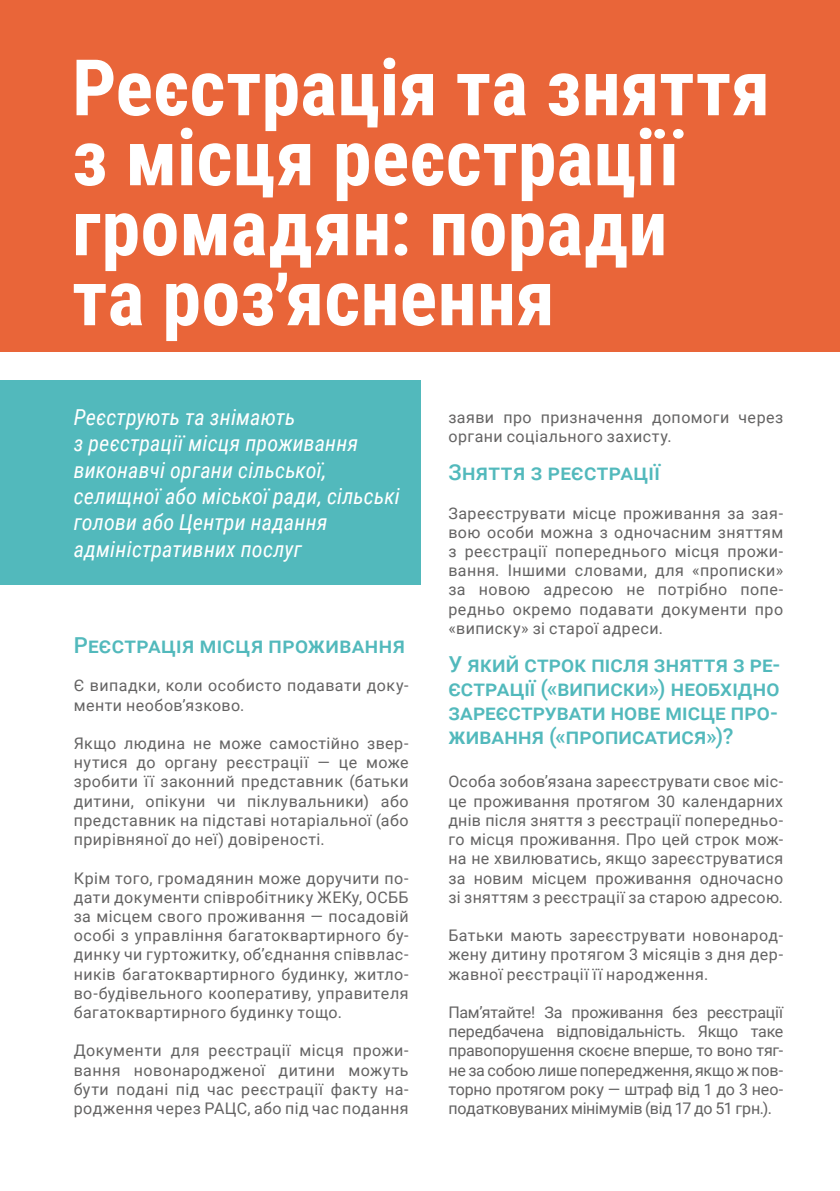
<style>
.page{position:relative;width:840px;height:1191px;background:#fff}
.page>*{position:absolute;margin:0;border:0;box-sizing:border-box;transform-origin:0 0}
.t1{font:700 78px/70px "Roboto Condensed";letter-spacing:.005em;color:#fff}
.t2{font:italic 22px/26.4px "Roboto Condensed";letter-spacing:.01em;color:#fff}
.t3{font:500 22px/24px "Roboto";letter-spacing:.01em;color:#52b9bc;text-align:justify}
.t4{font:16px/19.2px "Roboto";letter-spacing:.025em;color:#646363;text-align:justify}
</style>
<div class="page">
<div style="left:0;top:0;width:839px;height:351px;background:#e96539"></div>
<div style="left:0;top:380px;width:420px;height:204px;background:#52b9bc"></div>
<h1 class="t1" style="left:72px;top:50px;width:699px">Реєстрація та зняття з місця реєстрації громадян: поради<br>та роз’яснення</h1>
<h2 class="t2" style="left:74px;top:403px;width:327px">Реєструють та знімають<br>з реєстрації місця проживання виконавчі органи сільської, селищної або міської ради, сільські голови або Центри надання адміністративних послуг</h2>
<h2 class="t3" style="left:74px;top:632px;width:332px">Реєстрація місця проживання</h2>
<p class="t4" style="left:74px;top:675px;width:336px">Є випадки, коли особисто подавати доку&shy;менти необов’язково.</p>
<p class="t4" style="left:74px;top:733px;width:336px">Якщо людина не може самостійно звер&shy;нутися до органу реєстрації — це може зробити її законний представник (батьки дитини, опікуни чи піклувальники) або представник на підставі нотаріальної (або прирівняної до неї) довіреності.</p>
<p class="t4" style="left:74px;top:867px;width:336px">Крім того, громадянин може доручити по&shy;дати документи співробітнику ЖЕКу, ОСББ за місцем свого проживання — посадовій особі з управління багатоквартирного бу&shy;динку чи гуртожитку, об’єднання співвлас&shy;ників багатоквартирного будинку, житло&shy;во-будівельного кооперативу, управителя багатоквартирного будинку тощо.</p>
<p class="t4" style="left:74px;top:1040px;width:336px">Документи для реєстрації місця прожи&shy;вання новонародженої дитини можуть бути подані під час реєстрації факту на&shy;родження через РАЦС, або під час подання</p>
<p class="t4" style="left:448px;top:407px;width:336px">заяви про призначення допомоги через органи соціального захисту.</p>
<h2 class="t3" style="left:448px;top:459px;width:213px">Зняття з реєстрації</h2>
<p class="t4" style="left:448px;top:503px;width:336px">Зареєструвати місце проживання за зая&shy;вою особи можна з одночасним зняттям з реєстрації попереднього місця прожи&shy;вання. Іншими словами, для «прописки» за новою адресою не потрібно попе&shy;редньо окремо подавати документи про «виписку» зі старої адреси.</p>
<h2 class="t3" style="left:448px;top:651px;width:333px">У який строк після зняття з ре&shy;єстрації («виписки») необхідно зареєструвати нове місце про&shy;живання («прописатися»)?</h2>
<p class="t4" style="left:448px;top:771px;width:336px">Особа зобов’язана зареєструвати своє міс&shy;це проживання протягом 30 календарних днів після зняття з реєстрації попередньо&shy;го місця проживання. Про цей строк мож&shy;на не хвилюватись, якщо зареєструватися за новим місцем проживання одночасно зі зняттям з реєстрації за старою адресою.</p>
<p class="t4" style="left:448px;top:925px;width:336px">Батьки мають зареєструвати новонарод&shy;жену дитину протягом 3 місяців з дня дер&shy;жавної реєстрації її народження.</p>
<p class="t4" style="left:448px;top:1002px;width:336px">Пам’ятайте! За проживання без реєстрації передбачена відповідальність. Якщо таке правопорушення скоєне вперше, то воно тяг&shy;не за собою лише попередження, якщо ж пов&shy;торно протягом року — штраф від 1 до 3 нео&shy;податковуваних мінімумів (від 17 до 51 грн.).</p>
</div>
